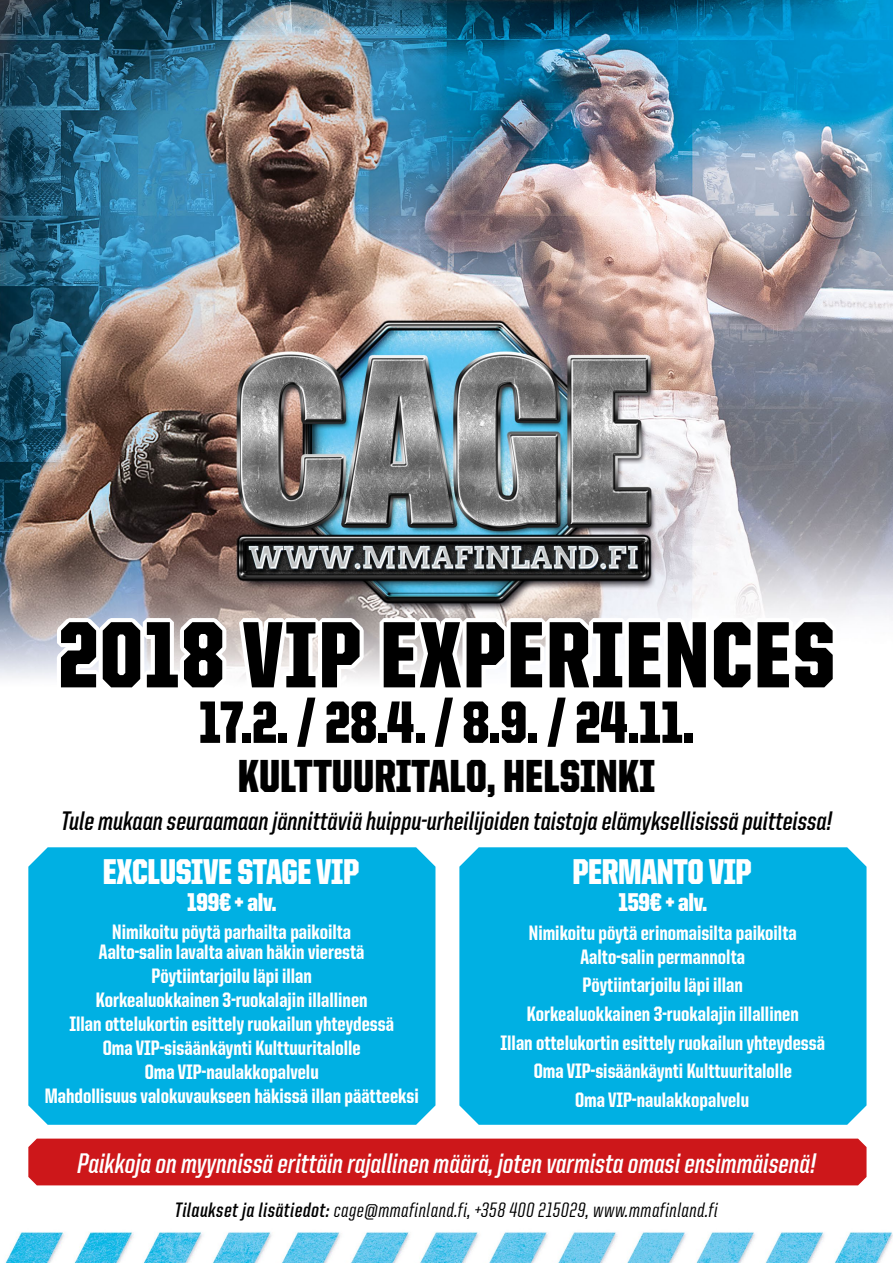
<style>
.page{position:relative;width:893px;height:1263px;background:#fff}
.page>*{position:absolute;margin:0;border:0;box-sizing:border-box;transform-origin:0 0}
.t1{font:900 94.5px "United Sans Cond";letter-spacing:.02em;color:#000}
.t2{font:900 60px "United Sans Cond";letter-spacing:-.005em;color:#000}
.t3{font:900 46.5px "United Sans Cond";color:#000}
.t4{font:900 36px "United Sans Cond";letter-spacing:-.01em;color:#fff}
.t5{font:700 28.5px "United Italic Cond";color:#fff}
.t6{font:700 27px "United Italic Cond";color:#000}
.t7{font:900 25.8px "United Sans Cond";letter-spacing:-.01em;color:#fff}
.t8{font:800 21px/24px "United Sans Cond";color:#fff;text-align:center}
.t9{font:500 21px "United Italic Cond";letter-spacing:.025em;color:#000}
.s1{font-weight:700}
</style>
<div class="page">
<img style="left:0;top:0;width:893px;height:1263px">
<div style="left:28px;top:1138px;width:838px;height:47px;background:#cd171a"></div>
<svg style="left:53px;top:605px;width:788px;height:222px"></svg>
<div style="left:28px;top:847px;width:407px;height:278px;background:#00b0e3"></div>
<div style="left:459px;top:847px;width:407px;height:278px;background:#00b0e3"></div>
<h1 class="t1" style="left:58px;top:605px;width:778px">2018 VIP EXPERIENCES</h1>
<h2 class="t2" style="left:199px;top:690px;width:497px">17.2. / 28.4. / 8.9. / 24.11.</h2>
<h3 class="t3" style="left:238px;top:751px;width:419px">KULTTUURITALO, HELSINKI</h3>
<p class="t6" style="left:61px;top:807px;width:773px">Tule mukaan seuraamaan jännittäviä huippu-urheilijoiden taistojaelämyksellisissäpuitteissa!</p>
<h3 class="t4" style="left:103px;top:852px;width:258px">EXCLUSIVE STAGE VIP</h3>
<p class="t7" style="left:187px;top:888px;width:91px">199€ + alv.</p>
<p class="t8" style="left:99px;top:922px;width:267px;line-height:19.5px">Nimikoitu pöytä parhailta paikoilta<br>Aalto-salin lavalta aivan häkin vierestä</p>
<p class="t8" style="left:45px;top:963px;width:375px">Pöytiintarjoilu läpi illan<br>Korkealuokkainen 3-ruokalajin illallinen<br>Illan ottelukortin esittely ruokailun yhteydessä<br>Oma VIP-sisäänkäynti Kulttuuritalolle<br>Oma VIP-naulakkopalvelu<br>Mahdollisuus valokuvaukseen häkissä illan päätteeksi</p>
<h3 class="t4" style="left:572px;top:852px;width:181px">PERMANTO VIP</h3>
<p class="t7" style="left:618px;top:888px;width:90px">159€ + alv.</p>
<p class="t8" style="left:529px;top:920px;width:269px">Nimikoitu pöytä erinomaisilta paikoilta<br>Aalto-salin permannolta</p>
<p class="t8" style="left:501px;top:971px;width:326px;line-height:28.7px">Pöytiintarjoilu läpi illan<br>Korkealuokkainen 3-ruokalajin illallinen<br>Illan ottelukortin esittely ruokailun yhteydessä Oma VIP-sisäänkäynti Kulttuuritalolle<br>Oma VIP-naulakkopalvelu</p>
<h3 class="t5" style="left:77px;top:1148px;width:740px">Paikkoja on myynnissä erittäin rajallinen määrä, joten varmista omasi ensimmäisenä!</h3>
<p class="t9" style="left:175px;top:1199px;width:545px"><span class="s1">Tilaukset ja lisätiedot:</span> cage@mmafinland.fi, +358 400 215029, www.mmafinland.fi</p>
</div>
